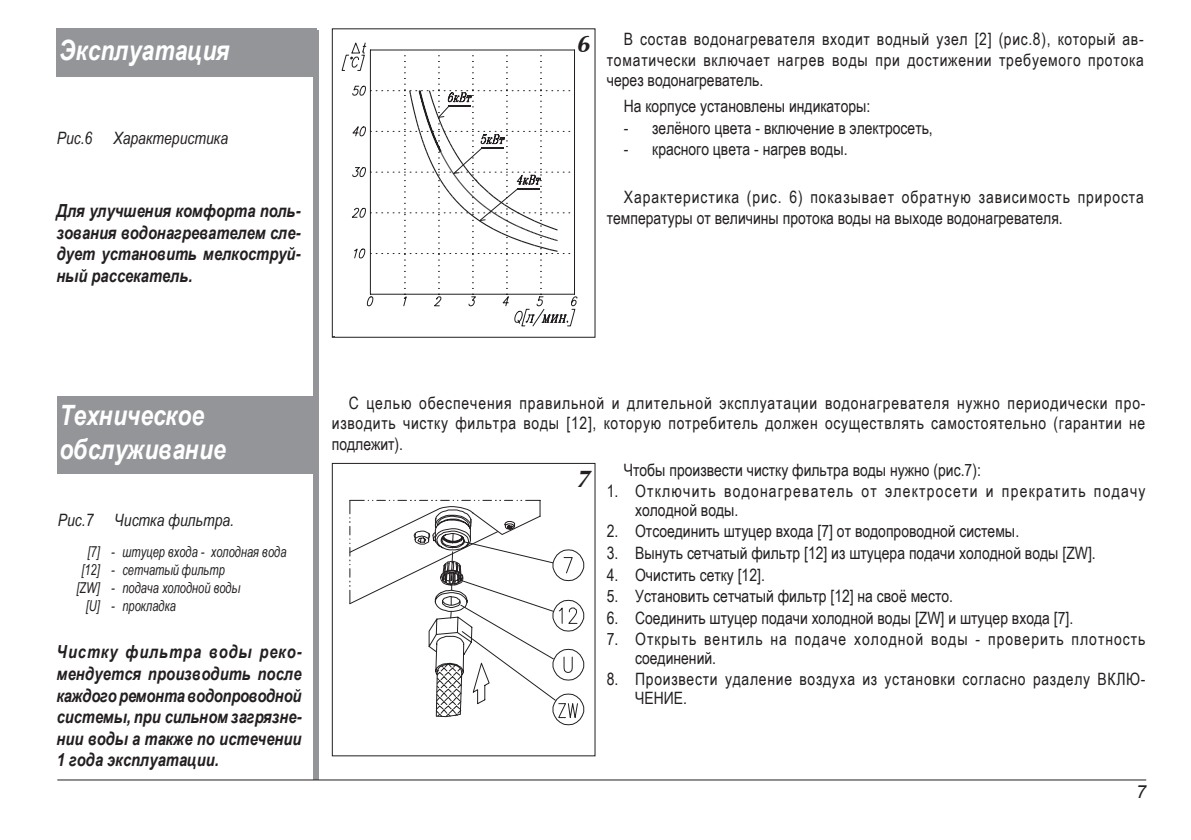
<style>
.page{position:relative;width:1191px;height:840px;background:#fff}
.page>*{position:absolute;margin:0;border:0;box-sizing:border-box;transform-origin:0 0}
.t1{font:italic 700 28px/33.6px "Arial Narrow";color:#fff}
.t2{font:italic 700 24px "Ottawa";color:#231f20}
.t3{font:italic 700 18px/21.6px "Arial Narrow";color:#231f20;text-align:justify}
.t4{font:italic 18px "Arial";color:#231f20}
.t5{font:17px/20.4px "Arial Narrow";color:#231f20;text-align:justify}
.t6{font:17px/20.4px "Arial Narrow";letter-spacing:.055em;color:#231f20}
.t7{font:17px/18.6px "Arial Narrow";letter-spacing:.075em;color:#231f20}
.t8{font:17px/18.8px "Arial Narrow";letter-spacing:.06em;color:#231f20}
.t9{font:17px/18.6px "Arial Narrow";letter-spacing:.045em;color:#231f20}
.t10{font:italic 17px "Arial Narrow";color:#231f20}
.t11{font:italic 15px "Arial Narrow";color:#231f20;scale:.9 1}
</style>
<div class="page">
<div style="left:313px;top:30px;width:6px;height:749px;background:#939598"></div>
<hr style="left:57px;top:779px;width:1089px;height:1px;background:#231f20">
<svg style="left:333px;top:28px;width:262px;height:308px"></svg>
<div style="left:332px;top:462px;width:263px;height:294px;border:1px solid #231f20"></div>
<div style="left:57px;top:28px;width:260px;height:48px;background:#939598"></div>
<div style="left:57px;top:396px;width:258px;height:77px;background:#939598"></div>
<svg style="left:349px;top:499px;width:235px;height:225px"></svg>
<h1 class="t1" style="left:60px;top:32px;width:172px">Эксплуатация</h1>
<p class="t10" style="left:57px;top:126px;width:173px">Рис.6 Характеристика</p>
<p class="t3" style="left:57px;top:199px;width:245px">Для улучшения комфорта поль&shy;зования водонагревателем сле&shy;дует установить мелкоструй&shy;ный рассекатель.</p>
<h2 class="t2" style="left:576px;top:28px;width:15px">6</h2>
<p class="t5" style="left:607px;top:29px;width:538px;text-indent:17px">В состав водонагревателя входит водный узел [2] (рис.8), который ав&shy;томатически включает нагрев воды при достижении требуемого протока через водонагреватель.</p>
<p class="t5" style="left:624px;top:95px;width:248px">На корпусе установлены индикаторы:</p>
<p class="t5" style="left:624px;top:117px;width:310px">- зелёного цвета - включение в электросеть,</p>
<p class="t5" style="left:624px;top:138px;width:225px">- красного цвета - нагрев воды.</p>
<p class="t6" style="left:607px;top:186px;width:538px;text-indent:17px">Характеристика (рис. 6) показывает обратную зависимость прироста температуры от величины протока воды на выходе водонагревателя.</p>
<h1 class="t1" style="left:60px;top:397px;width:168px">Техническое обслуживание</h1>
<p class="t10" style="left:58px;top:508px;width:178px">Рис.7 Чистка фильтра.</p>
<p class="t11" style="left:87px;top:541px;width:222px">[7] - штуцер входа - холодная вода</p>
<p class="t11" style="left:81px;top:559px;width:161px">[12] - сетчатый фильтр</p>
<p class="t11" style="left:76px;top:577px;width:183px">[ZW] - подача холодной воды</p>
<p class="t11" style="left:86px;top:595px;width:102px">[U] - прокладка</p>
<p class="t3" style="left:57px;top:640px;width:247px">Чистку фильтра воды реко&shy;мендуется производить после каждого ремонта водопроводной системы, при сильном загрязне&shy;нии воды а также по истечении 1 года эксплуатации.</p>
<p class="t5" style="left:332px;top:391px;width:815px;text-indent:17px">С целью обеспечения правильной и длительной эксплуатации водонагревателя нужно периодически про&shy;изводить чистку фильтра воды [12], которую потребитель должен осуществлять самостоятельно (гарантии не подлежит).</p>
<h2 class="t2" style="left:576px;top:463px;width:15px">7</h2>
<p class="t5" style="left:624px;top:458px;width:358px">Чтобы произвести чистку фильтра воды нужно (рис.7):</p>
<p class="t7" style="left:635px;top:481px;width:512px;text-indent:-28px">1. Отключить водонагреватель от электросети и прекратить подачу холодной воды.</p>
<p class="t5" style="left:607px;top:520px;width:414px">2. Отсоединить штуцер входа [7] от водопроводной системы.</p>
<p class="t5" style="left:607px;top:542px;width:490px">3. Вынуть сетчатый фильтр [12] из штуцера подачи холодной воды [ZW].</p>
<p class="t5" style="left:607px;top:563px;width:159px">4. Очистить сетку [12].</p>
<p class="t5" style="left:607px;top:585px;width:348px">5. Установить сетчатый фильтр [12] на своё место.</p>
<p class="t5" style="left:607px;top:606px;width:468px">6. Соединить штуцер подачи холодной воды [ZW] и штуцер входа [7].</p>
<p class="t8" style="left:635px;top:628px;width:512px;text-indent:-28px">7. Открыть вентиль на подаче холодной воды - проверить плотность соединений.</p>
<p class="t9" style="left:635px;top:669px;width:512px;text-indent:-28px">8. Произвести удаление воздуха из установки согласно разделу ВКЛЮ-<br>ЧЕНИЕ.</p>
<p class="t4" style="left:1136px;top:778px;width:12px">7</p>
</div>
